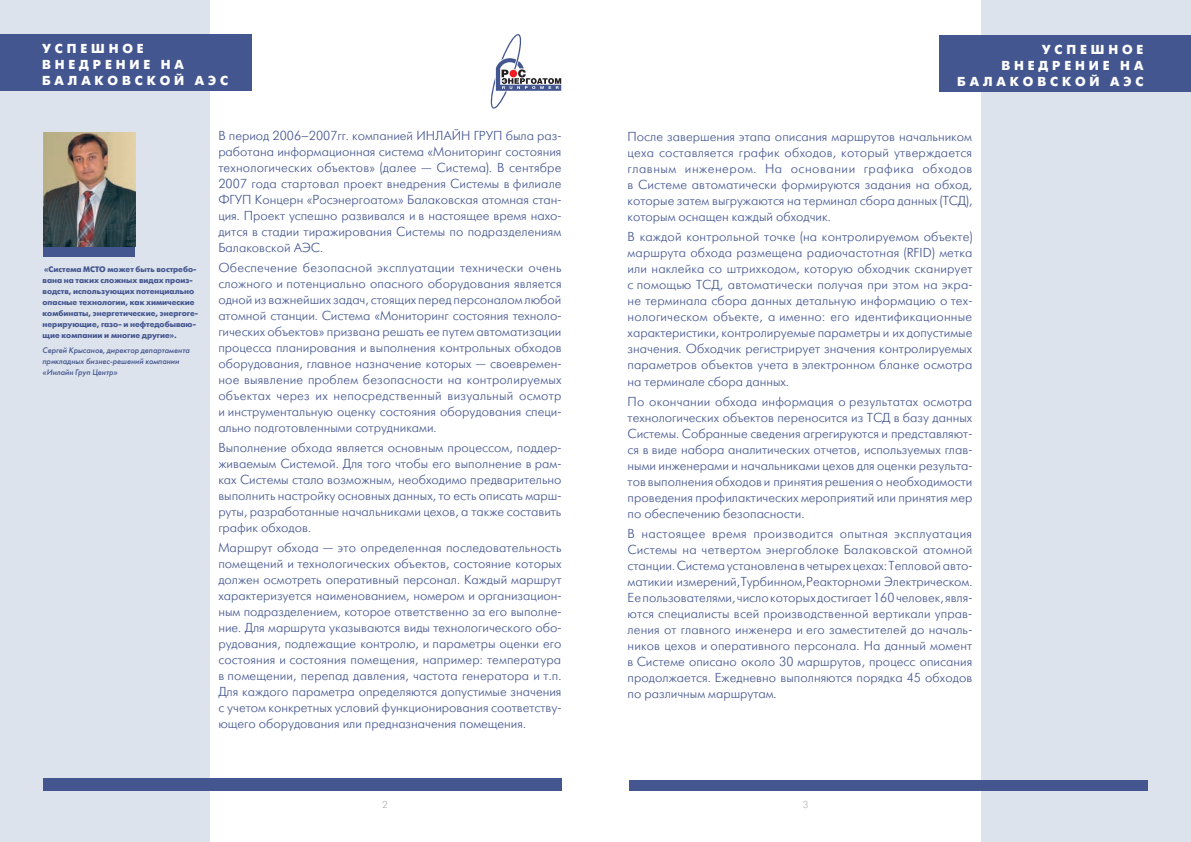
<style>
.page{position:relative;width:1191px;height:842px;background:#fff}
.page>*{position:absolute;margin:0;border:0;box-sizing:border-box;transform-origin:0 0}
.t1{font:13px/16px "Futura Futuris Light C";color:#44568f;text-align:justify}
.t2{font:700 13px/16px "Futura Futuris C";letter-spacing:.3em;color:#fff}
.t3{font:10px "Futura Futuris Light C";color:#aeafb3}
.t4{font:700 8px/11px "Futura Futuris C";color:#44568f}
.t5{font:italic 8px/11px "Futura Futuris C";color:#44568f}
</style>
<div class="page">
<div style="left:981px;top:0;width:210px;height:842px;background:#dce3ec"></div>
<div style="left:0;top:0;width:210px;height:842px;background:#dce3ec"></div>
<div style="left:43px;top:779px;width:518px;height:12px;background:#44568f"></div>
<div style="left:0;top:34px;width:251px;height:57px;background:#44568f"></div>
<div style="left:939px;top:35px;width:252px;height:57px;background:#44568f"></div>
<div style="left:629px;top:780px;width:519px;height:11px;background:#44568f"></div>
<svg style="left:491px;top:34px;width:70px;height:75px"></svg>
<div style="left:43px;top:246px;width:92px;height:11px;background:#44568f"></div>
<img style="left:43px;top:132px;width:92px;height:114px">
<p class="t2" style="left:42px;top:41px;width:79px">Ус пешное вне</p>
<p class="t2" style="left:79px;top:57px;width:26px">д рение</p>
<p class="t2" style="left:161px;top:57px;width:13px">на</p>
<p class="t2" style="left:42px;top:73px;width:27px">Б алаковско</p>
<p class="t2" style="left:174px;top:73px;width:55px">й АЭС</p>
<p class="t4" style="left:43px;top:264px;width:157px">«Система МСТО может быть востребо&shy;вана на таких сложных видах произ&shy;водств, использующих потенциально опасные технологии, как химические комбинаты, энергетические, энергоге&shy;нерирующие, газо- и нефтедобываю&shy;щие компании и многие другие».</p>
<p class="t5" style="left:43px;top:345px;width:149px">Сергей Крысанов, директор департамента прикладных бизнес-решений компании «Инлайн Груп Центр»</p>
<p class="t1" style="left:218px;top:127px;width:345px">В период 2006–2007гг. компанией ИНЛАЙН ГРУП была раз&shy;работана информационная система «Мониторинг состояния технологических объектов» (далее — Система). В сентябре 2007 года стартовал проект внедрения Системы в филиале ФГУП Концерн «Росэнергоатом» Балаковская атомная стан&shy;ция. Проект успешно развивался и в настоящее время нахо&shy;дится в стадии тиражирования Системы по подразделениям Балаковской АЭС.</p>
<p class="t1" style="left:218px;top:260px;width:345px">Обеспечение безопасной эксплуатации технически очень сложного и потенциально опасного оборудования является одной из важнейших задач, стоящих перед персоналом любой атомной станции. Система «Мониторинг состояния техноло&shy;гических объектов» призвана решать ее путем автоматизации процесса планирования и выполнения контрольных обходов оборудования, главное назначение которых — своевремен&shy;ное выявление проблем безопасности на контролируемых объектах через их непосредственный визуальный осмотр и инструментальную оценку состояния оборудования специ&shy;ально подготовленными сотрудниками.</p>
<p class="t1" style="left:218px;top:440px;width:345px">Выполнение обхода является основным процессом, поддер&shy;живаемым Системой. Для того чтобы его выполнение в рам&shy;ках Системы стало возможным, необходимо предварительно выполнить настройку основных данных, то есть описать марш&shy;руты, разработанные начальниками цехов, а также составить график обходов.</p>
<p class="t1" style="left:218px;top:540px;width:345px">Маршрут обхода — это определенная последовательность помещений и технологических объектов, состояние которых должен осмотреть оперативный персонал. Каждый маршрут характеризуется наименованием, номером и организацион&shy;ным подразделением, которое ответственно за его выполне&shy;ние. Для маршрута указываются виды технологического обо&shy;рудования, подлежащие контролю, и параметры оценки его состояния и состояния помещения, например: температура в помещении, перепад давления, частота генератора и т.п.<br>Для каждого параметра определяются допустимые значения с учетом конкретных условий функционирования соответству&shy;ющего оборудования или предназначения помещения.</p>
<p class="t2" style="left:1041px;top:42px;width:79px">Ус пешное</p>
<p class="t2" style="left:1001px;top:58px;width:12px">вне</p>
<p class="t2" style="left:1038px;top:58px;width:26px">д рение</p>
<p class="t2" style="left:1120px;top:58px;width:13px">на</p>
<p class="t2" style="left:957px;top:74px;width:27px">Б алаковско</p>
<p class="t2" style="left:1089px;top:74px;width:55px">й АЭС</p>
<p class="t1" style="left:627px;top:129px;width:346px">После завершения этапа описания маршрутов начальником цеха составляется график обходов, который утверждается главным инженером. На основании графика обходов в Системе автоматически формируются задания на обход, которые затем выгружаются на терминал сбора данных (ТСД), которым оснащен каждый обходчик.</p>
<p class="t1" style="left:627px;top:229px;width:346px">В каждой контрольной точке (на контролируемом объекте) маршрута обхода размещена радиочастотная (RFID) метка или наклейка со штрихкодом, которую обходчик сканирует с помощью ТСД, автоматически получая при этом на экра&shy;не терминала сбора данных детальную информацию о тех&shy;нологическом объекте, а именно: его идентификационные характеристики, контролируемые параметры и их допустимые значения. Обходчик регистрирует значения контролируемых параметров объектов учета в электронном бланке осмотра на терминале сбора данных.</p>
<p class="t1" style="left:627px;top:394px;width:346px">По окончании обхода информация о результатах осмотра технологических объектов переносится из ТСД в базу данных Системы. Собранные сведения агрегируются и представляют&shy;ся в виде набора аналитических отчетов, используемых глав&shy;ными инженерами и начальниками цехов для оценки результа&shy;тов выполнения обходов и принятия решения о необходимости проведения профилактических мероприятий или принятия мер по обеспечению безопасности.</p>
<p class="t1" style="left:627px;top:526px;width:346px">В настоящее время производится опытная эксплуатация Системы на четвертом энергоблоке Балаковской атомной станции. Система установлена в четырех цехах: Тепловой авто&shy;матики и измерений, Турбинном, Реакторном и Электрическом.<br>Ее пользователями, число которых достигает 160 человек, явля&shy;ются специалисты всей производственной вертикали управ&shy;ления от главного инженера и его заместителей до началь&shy;ников цехов и оперативного персонала. На данный момент в Системе описано около 30 маршрутов, процесс описания продолжается. Ежедневно выполняются порядка 45 обходов по различным маршрутам.</p>
<p class="t3" style="left:382px;top:799px;width:7px">2</p>
<p class="t3" style="left:802px;top:799px;width:7px">3</p>
</div>
